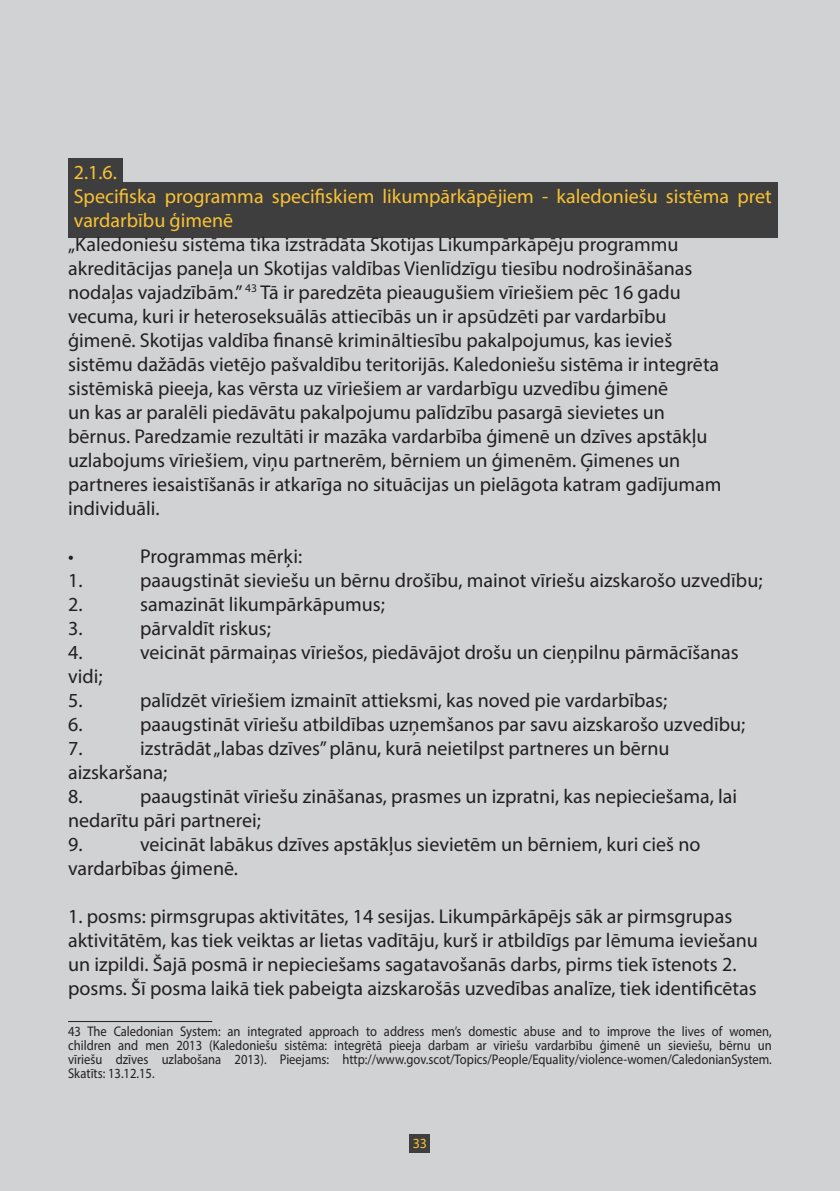
<style>
.page{position:relative;width:840px;height:1191px;background:#fff}
.page>*{position:absolute;margin:0;border:0;box-sizing:border-box;transform-origin:0 0}
.t1{font:20px/24px "Myriad Pro";color:#231f20}
.t2{font:20px/24px "Myriad Pro";color:#fac233}
.NOTE{font:14px/14px "Myriad Pro";color:#231f20;text-align:justify;scale:.9 1}
.t3{font:14px "Myriad Pro";color:#fac233}
</style>
<div class="page">
<div style="left:0;top:0;width:839px;height:1191px;background:#d1d2d4"></div>
<div style="left:409px;top:1134px;width:21px;height:18px;background:#3e3e3f"></div>
<div style="left:68px;top:158px;width:55px;height:32px;background:#3e3e3f"></div>
<div style="left:68px;top:182px;width:709px;height:56px;background:#3e3e3f"></div>
<hr style="left:68px;top:1021px;width:144px;height:1px;background:#231f20">
<p class="t2" style="left:74px;top:160px;width:45px">2.1.6.</p>
<p class="t2" style="left:74px;top:184px;width:699px">Specifiska programma specifiskiem likumpārkāpējiem - kaledoniešu sistēma pret vardarbību ģimenē</p>
<p class="t1" style="left:68px;top:232px;width:654px">„Kaledoniešu sistēma tika izstrādāta Skotijas Likumpārkāpēju programmu akreditācijas paneļa un Skotijas valdības Vienlīdzīgu tiesību nodrošināšanas nodaļas vajadzībām.” <sup>43</sup> Tā ir paredzēta pieaugušiem vīriešiem pēc 16 gadu vecuma, kuri ir heteroseksuālās attiecībās un ir apsūdzēti par vardarbību ģimenē. Skotijas valdība finansē krimināltiesību pakalpojumus, kas ievieš sistēmu dažādās vietējo pašvaldību teritorijās. Kaledoniešu sistēma ir integrēta sistēmiskā pieeja, kas vērsta uz vīriešiem ar vardarbīgu uzvedību ģimenē<br>un kas ar paralēli piedāvātu pakalpojumu palīdzību pasargā sievietes un bērnus. Paredzamie rezultāti ir mazāka vardarbība ģimenē un dzīves apstākļu uzlabojums vīriešiem, viņu partnerēm, bērniem un ģimenēm. Ģimenes un partneres iesaistīšanās ir atkarīga no situācijas un pielāgota katram gadījumam individuāli.</p>
<p class="t1" style="left:68px;top:544px;width:7px">•</p>
<p class="t1" style="left:140px;top:544px;width:163px">Programmas mērķi:</p>
<p class="t1" style="left:68px;top:568px;width:16px">1.</p>
<p class="t1" style="left:140px;top:568px;width:623px">paaugstināt sieviešu un bērnu drošību, mainot vīriešu aizskarošo uzvedību;</p>
<p class="t1" style="left:68px;top:592px;width:16px">2.</p>
<p class="t1" style="left:140px;top:592px;width:246px">samazināt likumpārkāpumus;</p>
<p class="t1" style="left:68px;top:616px;width:16px">3.</p>
<p class="t1" style="left:140px;top:616px;width:132px">pārvaldīt riskus;</p>
<p class="t1" style="left:68px;top:640px;width:16px">4.</p>
<p class="t1" style="left:140px;top:640px;width:599px">veicināt pārmaiņas vīriešos, piedāvājot drošu un cieņpilnu pārmācīšanas</p>
<p class="t1" style="left:68px;top:664px;width:36px">vidi;</p>
<p class="t1" style="left:68px;top:688px;width:16px">5.</p>
<p class="t1" style="left:140px;top:688px;width:528px">palīdzēt vīriešiem izmainīt attieksmi, kas noved pie vardarbības;</p>
<p class="t1" style="left:68px;top:712px;width:16px">6.</p>
<p class="t1" style="left:140px;top:712px;width:606px">paaugstināt vīriešu atbildības uzņemšanos par savu aizskarošo uzvedību;</p>
<p class="t1" style="left:68px;top:736px;width:16px">7.</p>
<p class="t1" style="left:68px;top:736px;width:602px;text-indent:72px">izstrādāt „labas dzīves” plānu, kurā neietilpst partneres un bērnu aizskaršana;</p>
<p class="t1" style="left:68px;top:784px;width:16px">8.</p>
<p class="t1" style="left:68px;top:784px;width:670px;text-indent:72px">paaugstināt vīriešu zināšanas, prasmes un izpratni, kas nepieciešama, lai nedarītu pāri partnerei;</p>
<p class="t1" style="left:68px;top:832px;width:16px">9.</p>
<p class="t1" style="left:68px;top:832px;width:633px;text-indent:72px">veicināt labākus dzīves apstākļus sievietēm un bērniem, kuri cieš no vardarbības ģimenē.</p>
<p class="t1" style="left:68px;top:904px;width:690px">1. posms: pirmsgrupas aktivitātes, 14 sesijas. Likumpārkāpējs sāk ar pirmsgrupas aktivitātēm, kas tiek veiktas ar lietas vadītāju, kurš ir atbildīgs par lēmuma ieviešanu un izpildi. Šajā posmā ir nepieciešams sagatavošanās darbs, pirms tiek īstenots 2. posms. Šī posma laikā tiek pabeigta aizskarošās uzvedības analīze, tiek identificētas</p>
<p class="NOTE" style="left:68px;top:1023px;width:783px">43 The Caledonian System: an integrated approach to address men’s domestic abuse and to improve the lives of women, children and men 2013 (Kaledoniešu sistēma: integrētā pieeja darbam ar vīriešu vardarbību ģimenē un sieviešu, bērnu un vīriešu dzīves uzlabošana 2013). Pieejams: http://www.gov.scot/Topics/People/Equality/violence-women/CaledonianSystem.<br>Skatīts: 13.12.15.</p>
<p class="t3" style="left:412px;top:1134px;width:16px">33</p>
</div>
